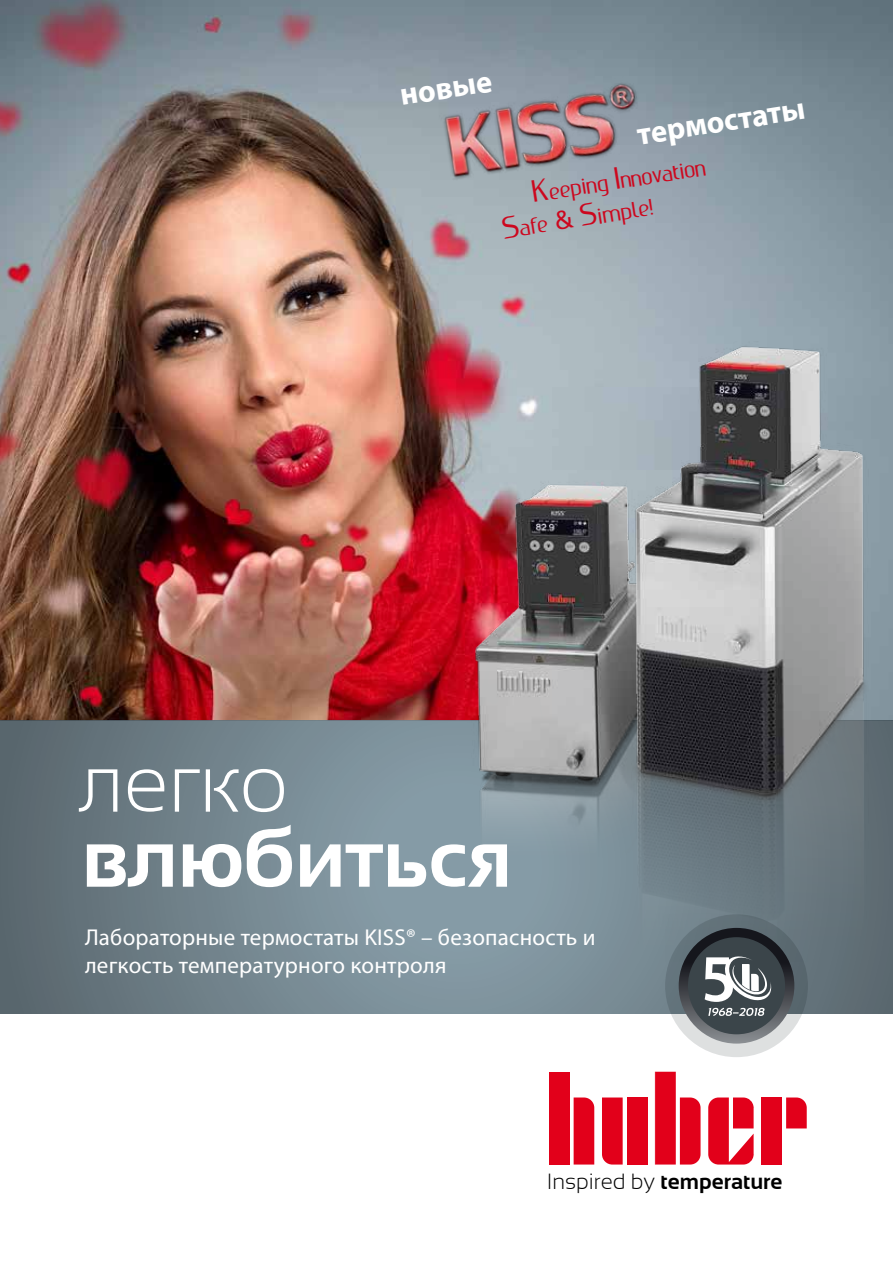
<style>
.page{position:relative;width:893px;height:1263px;background:#fff}
.page>*{position:absolute;margin:0;border:0;box-sizing:border-box;transform-origin:0 0}
.t1{font:700 82.5px "Sansation";color:#fff}
.t2{font:300 82.5px "Sansation";color:#fff}
.t3{font:600 67.35px "Myriad Pro";color:#fff}
.t4{font:700 31.65px "Myriad Pro";color:#fff}
.t5{font:23.1px/28.5px "Myriad Pro";letter-spacing:.01em;color:#fff}
.t6{font:700 22.05px "Sansation";color:#000}
.t7{font:21.15px/31.3px "Ageone";color:#cd071e}
.s1{font-size:28.8px}
.s2{font-family:"Univers";font-size:26.1px}
.s3{font-weight:300}
</style>
<div class="page">
<img style="left:0;top:0;width:893px;height:721px">
<div style="left:552px;top:388px;width:79px;height:81px;background:#acb9c1"></div>
<div style="left:549px;top:1072px;width:20px;height:92px;background:#e2001a"></div>
<svg style="left:574px;top:1097px;width:20px;height:67px"></svg>
<svg style="left:602px;top:1097px;width:21px;height:67px"></svg>
<div style="left:627px;top:1097px;width:20px;height:67px;background:#e2001a"></div>
<div style="left:761px;top:1097px;width:21px;height:67px;background:#e2001a"></div>
<svg style="left:786px;top:1097px;width:21px;height:31px"></svg>
<svg style="left:655px;top:1072px;width:45px;height:92px"></svg>
<svg style="left:708px;top:1097px;width:46px;height:67px"></svg>
<svg style="left:0;top:721px;width:893px;height:292px;background:#70828b"></svg>
<img style="left:445px;top:473px;width:186px;height:526px">
<img style="left:631px;top:341px;width:237px;height:672px">
<svg style="left:665px;top:914px;width:143px;height:143px;background:#8a959a"></svg>
<svg style="left:679px;top:928px;width:115px;height:115px;background:#404248"></svg>
<div style="left:688px;top:937px;width:97px;height:97px;background:#3b454a;border-radius:50%"></div>
<svg style="left:708px;top:1008px;width:57px;height:8px"></svg>
<svg style="left:725px;top:956px;width:47px;height:44px"></svg>
<img style="left:437px;top:69px;width:222px;height:114px">
<h3 class="t4" style="left:397px;top:75px;width:94px;rotate:-9deg">новые</h3>
<h3 class="t4" style="left:634px;top:114px;width:171px;rotate:-9deg">термостаты</h3>
<p class="t7" style="left:495px;top:187px;width:213px;text-indent:35px;rotate:-9deg"><span class="s1">K</span>eeping <span class="s1">I</span>nnovation<br><span class="s1">S</span>afe <span class="s2">&amp;</span> <span class="s1">S</span>imple!</p>
<h1 class="t2" style="left:79px;top:737px;width:211px">легко</h1>
<h1 class="t1" style="left:82px;top:812px;width:432px">влюбиться</h1>
<p class="t5" style="left:85px;top:922px;width:512px">Лабораторные термостаты KISS® – безопасность и легкость температурного контроля</p>
<h2 class="t3" style="left:702px;top:936px;width:45px">5</h2>
<p class="t6" style="left:547px;top:1168px;width:237px"><span class="s3">Inspired by</span> temperature</p>
</div>
